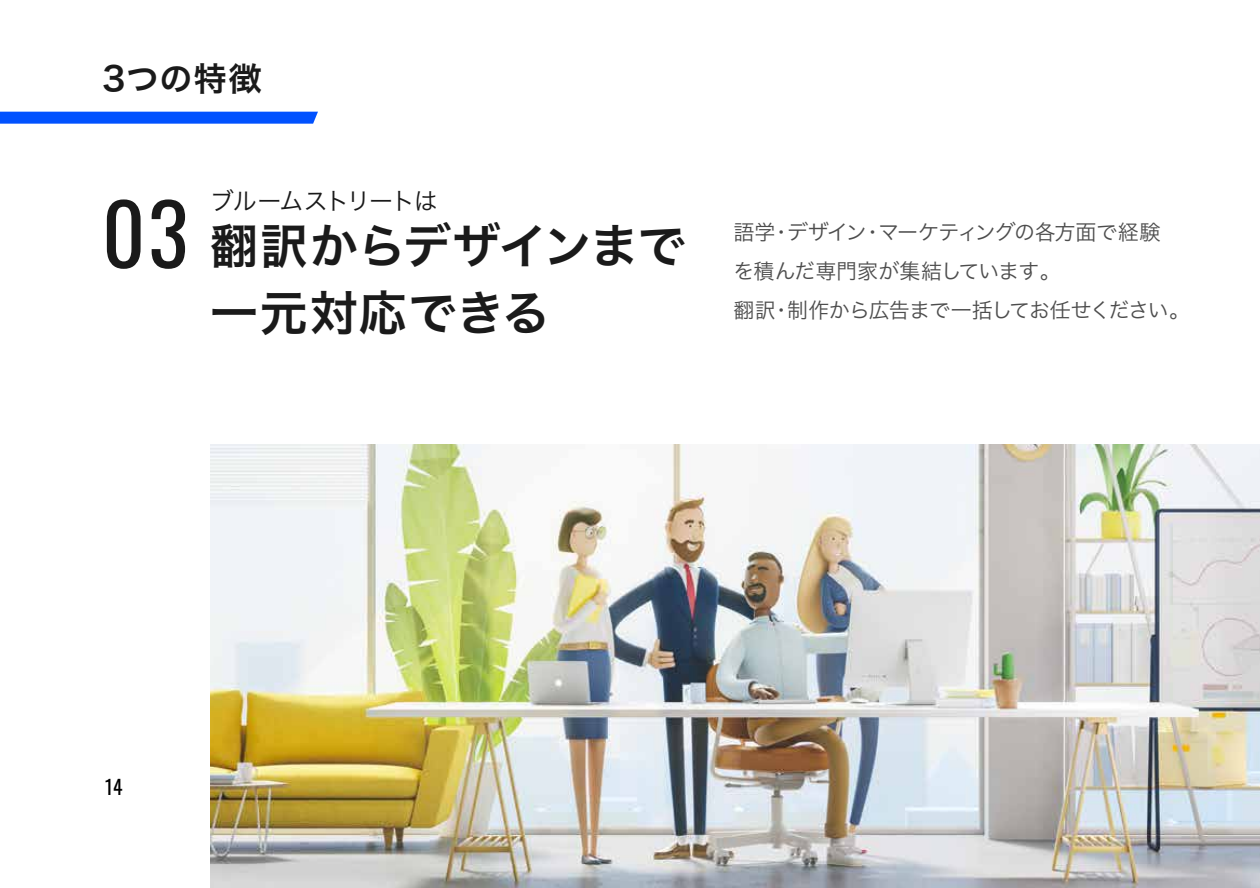
<style>
.page{position:relative;width:1260px;height:888px;background:#fff}
.page>*{position:absolute;margin:0;border:0;box-sizing:border-box;transform-origin:0 0}
.t1{font:48px/67.5px "Hiragino Sans W6";letter-spacing:.015em;color:#1a1a1a;text-align:center}
.t2{font:33px "Hiragino Sans W6";letter-spacing:.03em;color:#1a1a1a}
.t3{font:24px "Hiragino Sans W3";letter-spacing:-.06em;color:#1a1a1a}
.t4{font:21px/39px "Hiragino Sans W3";letter-spacing:-.04em;color:#4d4d4d}
.t5{font:19.5px "Oswald";color:#000}
.s1{font-family:"Oswald";font-size:84px}
</style>
<div class="page">
<img style="left:210px;top:444px;width:1050px;height:444px">
<svg style="left:0;top:112px;width:318px;height:12px;background:#0957ff"></svg>
<h2 class="t2" style="left:102px;top:49px;width:161px">3つの特徴</h2>
<p class="t3" style="left:210px;top:179px;width:229px">ブルームストリートは</p>
<h1 class="t1" style="left:102px;top:210px;width:585px"><span class="s1">03</span> 翻訳からデザインまで一元対応できる</h1>
<p class="t4" style="left:734px;top:212px;width:458px">語学・デザイン・マーケティングの各方面で経験<br>を積んだ専門家が集結しています。<br>翻訳・制作から広告まで一括してお任せください。</p>
<p class="t5" style="left:105px;top:770px;width:19px">14</p>
</div>
